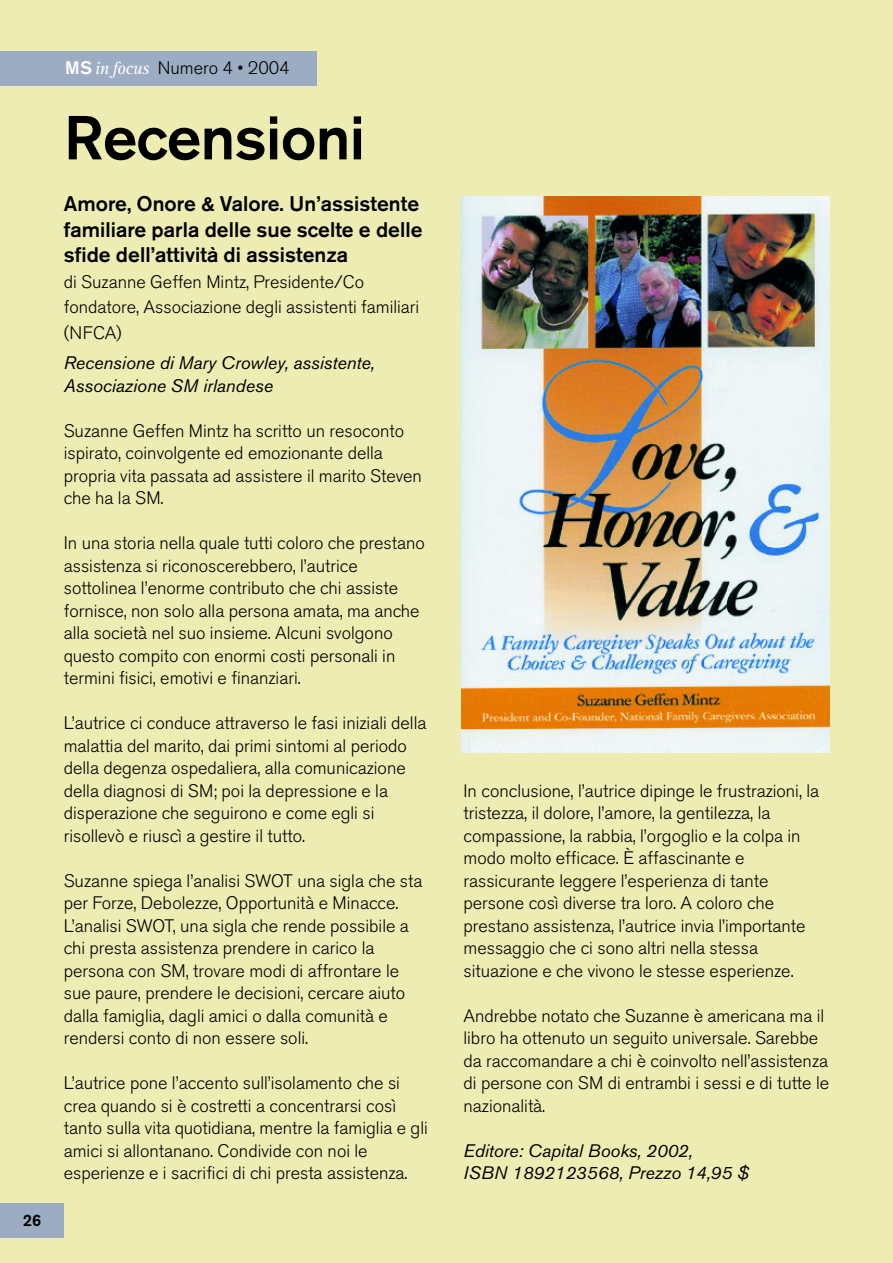
<style>
.page{position:relative;width:893px;height:1263px;background:#ededb3}
.page>*{position:absolute;margin:0;border:0;box-sizing:border-box;transform-origin:0 0}
.t1{font:500 61.5px "Akzidenz Grotesk BE";letter-spacing:-.01em;color:#000}
.t2{font:500 21px/25.5px "Akzidenz Grotesk BE";color:#000}
.t3{font:300 18px/22.5px "Akzidenz Grotesk BE";color:#000}
.t4{font:italic 18px/22.5px "Akzidenz Grotesk BE";color:#000}
.t5{font:500 16.5px "Akzidenz Grotesk BE";color:#000}
.s1{font-weight:500;color:#fff}
.s2{font-family:"Rotis Serif";font-weight:400;font-style:italic;color:#fff}
</style>
<div class="page">
<div style="left:0;top:51px;width:316px;height:34px;background:#9cacc2"></div>
<div style="left:0;top:1204px;width:64px;height:34px;background:#9cacc2"></div>
<img style="left:461px;top:196px;width:368px;height:556px">
<p class="t5" style="left:23px;top:1215px;width:20px">26</p>
<p class="t3" style="left:65px;top:58px;width:226px"><span class="s1">MS</span><span class="s2">infocus</span> Numero 4 • 2004</p>
<h1 class="t1" style="left:64px;top:116px;width:303px">Recensioni</h1>
<p class="t2" style="left:64px;top:193px;width:360px">Amore, Onore &amp; Valore. Un’assistente familiare parla delle sue scelte e delle sfide dell’attività di assistenza</p>
<p class="t3" style="left:64px;top:270px;width:357px;line-height:25.5px">di Suzanne Geffen Mintz, Presidente/Co fondatore, Associazione degli assistenti familiari (NFCA)</p>
<p class="t4" style="left:64px;top:353px;width:313px">Recensione di Mary Crowley, assistente,<br>Associazione SM irlandese</p>
<p class="t3" style="left:64px;top:420px;width:360px">Suzanne Geffen Mintz ha scritto un resoconto ispirato, coinvolgente ed emozionante della propria vita passata ad assistere il marito Steven che ha la SM.</p>
<p class="t3" style="left:64px;top:533px;width:363px">In una storia nella quale tutti coloro che prestano assistenza si riconoscerebbero, l’autrice sottolinea l’enorme contributo che chi assiste fornisce, non solo alla persona amata, ma anche alla società nel suo insieme. Alcuni svolgono questo compito con enormi costi personali in termini fisici, emotivi e finanziari.</p>
<p class="t3" style="left:64px;top:713px;width:364px">L’autrice ci conduce attraverso le fasi iniziali della malattia del marito, dai primi sintomi al periodo della degenza ospedaliera, alla comunicazione della diagnosi di SM; poi la depressione e la disperazione che seguirono e come egli si risollevò e riuscì a gestire il tutto.</p>
<p class="t3" style="left:64px;top:870px;width:360px">Suzanne spiega l’analisi SWOT una sigla che sta per Forze, Debolezze, Opportunità e Minacce.<br>L’analisi SWOT, una sigla che rende possibile a chi presta assistenza prendere in carico la persona con SM, trovare modi di affrontare le sue paure, prendere le decisioni, cercare aiuto dalla famiglia, dagli amici o dalla comunità e rendersi conto di non essere soli.</p>
<p class="t3" style="left:64px;top:1073px;width:366px">L’autrice pone l’accento sull’isolamento che si crea quando si è costretti a concentrarsi così tanto sulla vita quotidiana, mentre la famiglia e gli amici si allontanano. Condivide con noi le esperienze e i sacrifici di chi presta assistenza.</p>
<p class="t3" style="left:463px;top:780px;width:357px">In conclusione, l’autrice dipinge le frustrazioni, la tristezza, il dolore, l’amore, la gentilezza, la compassione, la rabbia, l’orgoglio e la colpa in modo molto efficace. È affascinante e rassicurante leggere l’esperienza di tante persone così diverse tra loro. A coloro che prestano assistenza, l’autrice invia l’importante messaggio che ci sono altri nella stessa situazione e che vivono le stesse esperienze.</p>
<p class="t3" style="left:463px;top:1005px;width:367px">Andrebbe notato che Suzanne è americana ma il libro ha ottenuto un seguito universale. Sarebbe da raccomandare a chi è coinvolto nell’assistenza di persone con SM di entrambi i sessi e di tutte le nazionalità.</p>
<p class="t4" style="left:463px;top:1141px;width:287px">Editore: Capital Books, 2002,<br>ISBN 1892123568, Prezzo 14,95 $</p>
</div>
